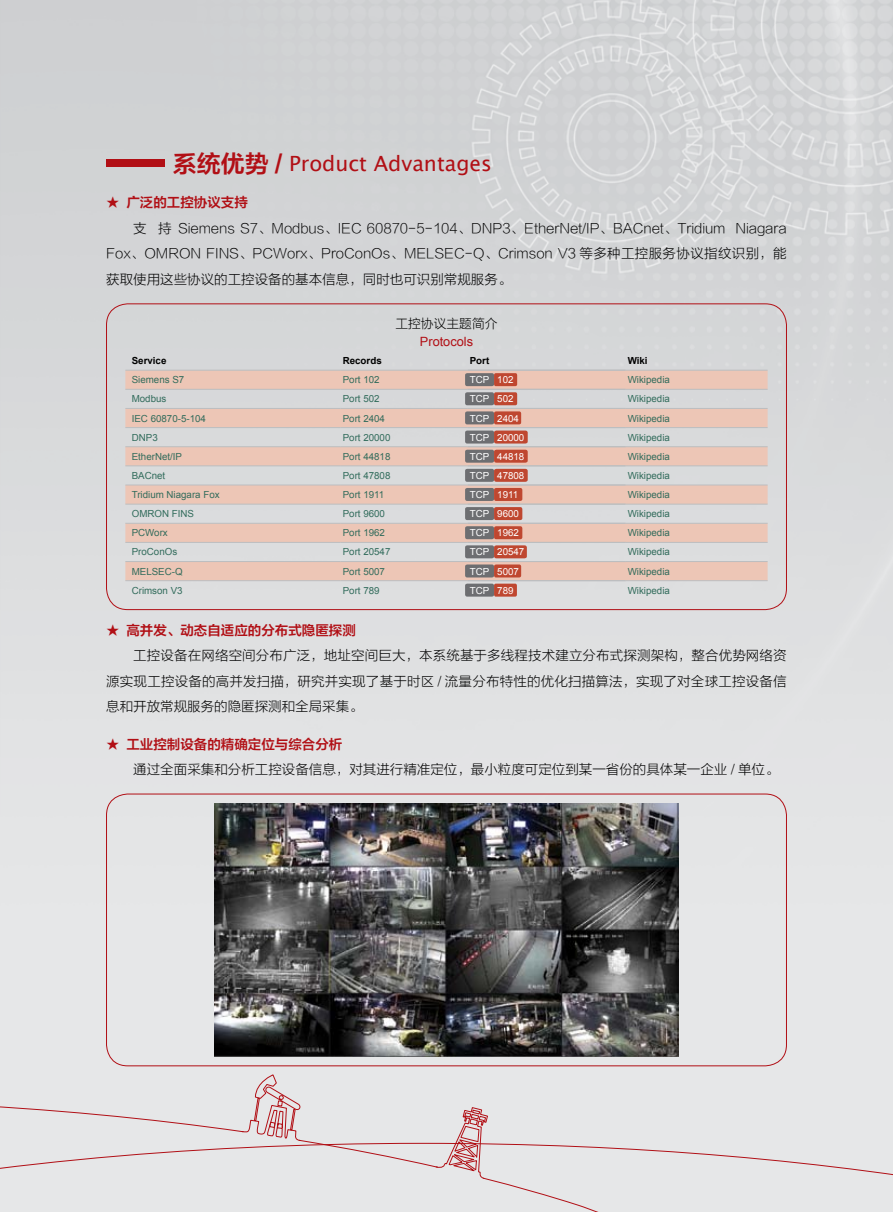
<style>
.page{position:relative;width:893px;height:1212px;background:#fff}
.page>*{position:absolute;margin:0;border:0;box-sizing:border-box;transform-origin:0 0}
.小标题{font:24px "FZLTZCHK GBK1 0";color:#b10f15}
.t1{font:21px "Lucida Sans Unicode";color:#b10f15}
.正文{font:13.5px/25.5px "FZLTKHK GBK1 0";color:#000;text-align:justify}
.正文-2{font:13.5px "FZLTZCHK GBK1 0";color:#b10f15}
.图说{font:12.75px "Arial";color:#b10f15}
.图说-2{font:12.75px "FZLTKHK GBK1 0";color:#000}
.正文-3{font:9.75px "Arial";color:#326c5c}
.正文-4{font:9.75px "Arial";color:#fff}
.正文-5{font:700 9.75px "Arial";color:#000}
.s1{font-family:"Sim Sun"}
</style>
<div class="page">
<img style="left:1px;top:0;width:892px;height:1142px">
<div style="left:106px;top:160px;width:59px;height:7px;background:#b10f15"></div>
<img style="left:0;top:0;width:1px;height:1212px">
<div style="left:817px;top:1142px;width:76px;height:70px;background:#e6e7e8"></div>
<div style="left:0;top:1075px;width:817px;height:137px;background:#e6e7e8"></div>
<img style="left:215px;top:803px;width:463px;height:254px">
<svg style="left:125px;top:371px;width:643px;height:209px;background:#e3cec6"></svg>
<hr style="left:125px;top:370px;width:216px;height:1px;background:#bcbec0">
<hr style="left:341px;top:370px;width:127px;height:1px;background:#bcbec0">
<hr style="left:626px;top:370px;width:142px;height:1px;background:#bcbec0">
<hr style="left:125px;top:389px;width:216px;height:1px;background:#bcbec0">
<hr style="left:341px;top:389px;width:127px;height:1px;background:#bcbec0">
<hr style="left:626px;top:389px;width:142px;height:1px;background:#bcbec0">
<hr style="left:125px;top:408px;width:216px;height:1px;background:#bcbec0">
<hr style="left:341px;top:408px;width:127px;height:1px;background:#bcbec0">
<hr style="left:626px;top:408px;width:142px;height:1px;background:#bcbec0">
<hr style="left:125px;top:427px;width:216px;height:1px;background:#bcbec0">
<hr style="left:341px;top:427px;width:127px;height:1px;background:#bcbec0">
<hr style="left:626px;top:427px;width:142px;height:1px;background:#bcbec0">
<hr style="left:125px;top:446px;width:216px;height:1px;background:#bcbec0">
<hr style="left:341px;top:446px;width:127px;height:1px;background:#bcbec0">
<hr style="left:626px;top:446px;width:142px;height:1px;background:#bcbec0">
<hr style="left:125px;top:466px;width:216px;height:1px;background:#bcbec0">
<hr style="left:341px;top:466px;width:127px;height:1px;background:#bcbec0">
<hr style="left:626px;top:466px;width:142px;height:1px;background:#bcbec0">
<hr style="left:125px;top:485px;width:216px;height:1px;background:#bcbec0">
<hr style="left:341px;top:485px;width:127px;height:1px;background:#bcbec0">
<hr style="left:626px;top:485px;width:142px;height:1px;background:#bcbec0">
<hr style="left:125px;top:504px;width:216px;height:1px;background:#bcbec0">
<hr style="left:341px;top:504px;width:127px;height:1px;background:#bcbec0">
<hr style="left:626px;top:504px;width:142px;height:1px;background:#bcbec0">
<hr style="left:125px;top:523px;width:216px;height:1px;background:#bcbec0">
<hr style="left:341px;top:523px;width:127px;height:1px;background:#bcbec0">
<hr style="left:626px;top:523px;width:142px;height:1px;background:#bcbec0">
<hr style="left:125px;top:542px;width:216px;height:1px;background:#bcbec0">
<hr style="left:341px;top:542px;width:127px;height:1px;background:#bcbec0">
<hr style="left:626px;top:542px;width:142px;height:1px;background:#bcbec0">
<hr style="left:125px;top:561px;width:216px;height:1px;background:#bcbec0">
<hr style="left:341px;top:561px;width:127px;height:1px;background:#bcbec0">
<hr style="left:626px;top:561px;width:142px;height:1px;background:#bcbec0">
<hr style="left:125px;top:580px;width:216px;height:1px;background:#bcbec0">
<hr style="left:341px;top:580px;width:127px;height:1px;background:#bcbec0">
<hr style="left:626px;top:580px;width:142px;height:1px;background:#bcbec0">
<svg style="left:465px;top:373px;width:52px;height:13px"></svg>
<svg style="left:465px;top:392px;width:52px;height:13px"></svg>
<svg style="left:465px;top:411px;width:56px;height:13px"></svg>
<svg style="left:465px;top:430px;width:63px;height:13px"></svg>
<svg style="left:465px;top:450px;width:63px;height:13px"></svg>
<svg style="left:465px;top:469px;width:63px;height:13px"></svg>
<svg style="left:465px;top:488px;width:57px;height:13px"></svg>
<svg style="left:465px;top:507px;width:57px;height:13px"></svg>
<svg style="left:465px;top:526px;width:57px;height:13px"></svg>
<svg style="left:465px;top:564px;width:56px;height:13px"></svg>
<svg style="left:465px;top:584px;width:52px;height:13px"></svg>
<svg style="left:465px;top:545px;width:62px;height:13px"></svg>
<hr style="left:468px;top:370px;width:158px;height:1px;background:#bcbec0">
<hr style="left:468px;top:389px;width:158px;height:1px;background:#bcbec0">
<hr style="left:468px;top:408px;width:158px;height:1px;background:#bcbec0">
<hr style="left:468px;top:427px;width:158px;height:1px;background:#bcbec0">
<hr style="left:468px;top:446px;width:158px;height:1px;background:#bcbec0">
<hr style="left:468px;top:466px;width:158px;height:1px;background:#bcbec0">
<hr style="left:468px;top:485px;width:158px;height:1px;background:#bcbec0">
<hr style="left:468px;top:504px;width:158px;height:1px;background:#bcbec0">
<hr style="left:468px;top:523px;width:158px;height:1px;background:#bcbec0">
<hr style="left:468px;top:542px;width:158px;height:1px;background:#bcbec0">
<hr style="left:468px;top:561px;width:158px;height:1px;background:#bcbec0">
<hr style="left:468px;top:580px;width:158px;height:1px;background:#bcbec0">
<p class="小标题" style="left:173px;top:150px;width:111px">系统优势 /</p>
<p class="t1" style="left:289px;top:147px;width:204px">Product Advantages</p>
<p class="正文-2" style="left:106px;top:195px;width:143px"><span class="s1">★</span> 广泛的工控协议支持</p>
<p class="正文" style="left:106px;top:216px;width:682px;text-indent:27px">支 持 Siemens S7、Modbus、IEC 60870-5-104、DNP3、EtherNet/IP、BACnet、Tridium Niagara Fox、OMRON FINS、PCWorx、ProConOs、MELSEC-Q、Crimson V3 等多种工控服务协议指纹识别，能获取使用这些协议的工控设备的基本信息，同时也可识别常规服务。</p>
<p class="图说-2" style="left:395px;top:317px;width:103px">工控协议主题简介</p>
<p class="图说" style="left:420px;top:334px;width:55px">Protocols</p>
<p class="正文-5" style="left:132px;top:354px;width:36px">Service</p>
<p class="正文-5" style="left:343px;top:354px;width:41px">Records</p>
<p class="正文-5" style="left:470px;top:354px;width:21px">Port</p>
<p class="正文-5" style="left:628px;top:354px;width:21px">Wiki</p>
<p class="正文-3" style="left:132px;top:373px;width:54px">Siemens S7</p>
<p class="正文-3" style="left:343px;top:373px;width:38px">Port 102</p>
<p class="正文-3" style="left:628px;top:373px;width:44px">Wikipedia</p>
<p class="正文-3" style="left:132px;top:393px;width:36px">Modbus</p>
<p class="正文-3" style="left:343px;top:393px;width:38px">Port 502</p>
<p class="正文-3" style="left:628px;top:393px;width:44px">Wikipedia</p>
<p class="正文-3" style="left:132px;top:412px;width:76px">IEC 60870-5-104</p>
<p class="正文-3" style="left:343px;top:412px;width:44px">Port 2404</p>
<p class="正文-3" style="left:628px;top:412px;width:44px">Wikipedia</p>
<p class="正文-3" style="left:132px;top:431px;width:28px">DNP3</p>
<p class="正文-3" style="left:343px;top:431px;width:49px">Port 20000</p>
<p class="正文-3" style="left:628px;top:431px;width:44px">Wikipedia</p>
<p class="正文-3" style="left:132px;top:450px;width:52px">EtherNet/IP</p>
<p class="正文-3" style="left:343px;top:450px;width:49px">Port 44818</p>
<p class="正文-3" style="left:628px;top:450px;width:44px">Wikipedia</p>
<p class="正文-3" style="left:132px;top:469px;width:35px">BACnet</p>
<p class="正文-3" style="left:343px;top:469px;width:49px">Port 47808</p>
<p class="正文-3" style="left:628px;top:469px;width:44px">Wikipedia</p>
<p class="正文-3" style="left:132px;top:488px;width:89px">Tridium Niagara Fox</p>
<p class="正文-3" style="left:343px;top:488px;width:43px">Port 1911</p>
<p class="正文-3" style="left:628px;top:488px;width:44px">Wikipedia</p>
<p class="正文-3" style="left:132px;top:507px;width:64px">OMRON FINS</p>
<p class="正文-3" style="left:343px;top:507px;width:44px">Port 9600</p>
<p class="正文-3" style="left:628px;top:507px;width:44px">Wikipedia</p>
<p class="正文-3" style="left:132px;top:526px;width:38px">PCWorx</p>
<p class="正文-3" style="left:343px;top:526px;width:44px">Port 1962</p>
<p class="正文-3" style="left:628px;top:526px;width:44px">Wikipedia</p>
<p class="正文-3" style="left:132px;top:546px;width:47px">ProConOs</p>
<p class="正文-3" style="left:343px;top:546px;width:49px">Port 20547</p>
<p class="正文-3" style="left:628px;top:546px;width:44px">Wikipedia</p>
<p class="正文-3" style="left:132px;top:565px;width:52px">MELSEC-Q</p>
<p class="正文-3" style="left:343px;top:565px;width:44px">Port 5007</p>
<p class="正文-3" style="left:628px;top:565px;width:44px">Wikipedia</p>
<p class="正文-3" style="left:132px;top:584px;width:52px">Crimson V3</p>
<p class="正文-3" style="left:343px;top:584px;width:38px">Port 789</p>
<p class="正文-3" style="left:628px;top:584px;width:44px">Wikipedia</p>
<p class="正文-4" style="left:470px;top:373px;width:45px">TCP 102</p>
<p class="正文-4" style="left:470px;top:393px;width:45px">TCP 502</p>
<p class="正文-4" style="left:470px;top:412px;width:51px">TCP 2404</p>
<p class="正文-4" style="left:470px;top:431px;width:56px">TCP 20000</p>
<p class="正文-4" style="left:470px;top:450px;width:56px">TCP 44818</p>
<p class="正文-4" style="left:470px;top:469px;width:56px">TCP 47808</p>
<p class="正文-4" style="left:470px;top:488px;width:50px">TCP 1911</p>
<p class="正文-4" style="left:470px;top:507px;width:51px">TCP 9600</p>
<p class="正文-4" style="left:470px;top:526px;width:51px">TCP 1962</p>
<p class="正文-4" style="left:470px;top:546px;width:56px">TCP 20547</p>
<p class="正文-4" style="left:470px;top:565px;width:51px">TCP 5007</p>
<p class="正文-4" style="left:470px;top:584px;width:45px">TCP 789</p>
<p class="正文-2" style="left:106px;top:623px;width:251px"><span class="s1">★</span> 高并发、动态自适应的分布式隐匿探测</p>
<p class="正文" style="left:106px;top:643px;width:682px;text-indent:27px">工控设备在网络空间分布广泛，地址空间巨大，本系统基于多线程技术建立分布式探测架构，整合优势网络资源实现工控设备的高并发扫描，研究并实现了基于时区 / 流量分布特性的优化扫描算法，实现了对全球工控设备信息和开放常规服务的隐匿探测和全局采集。</p>
<p class="正文-2" style="left:106px;top:737px;width:238px"><span class="s1">★</span> 工业控制设备的精确定位与综合分析</p>
<p class="正文" style="left:133px;top:757px;width:647px">通过全面采集和分析工控设备信息，对其进行精准定位，最小粒度可定位到某一省份的具体某一企业 / 单位。</p>
</div>
